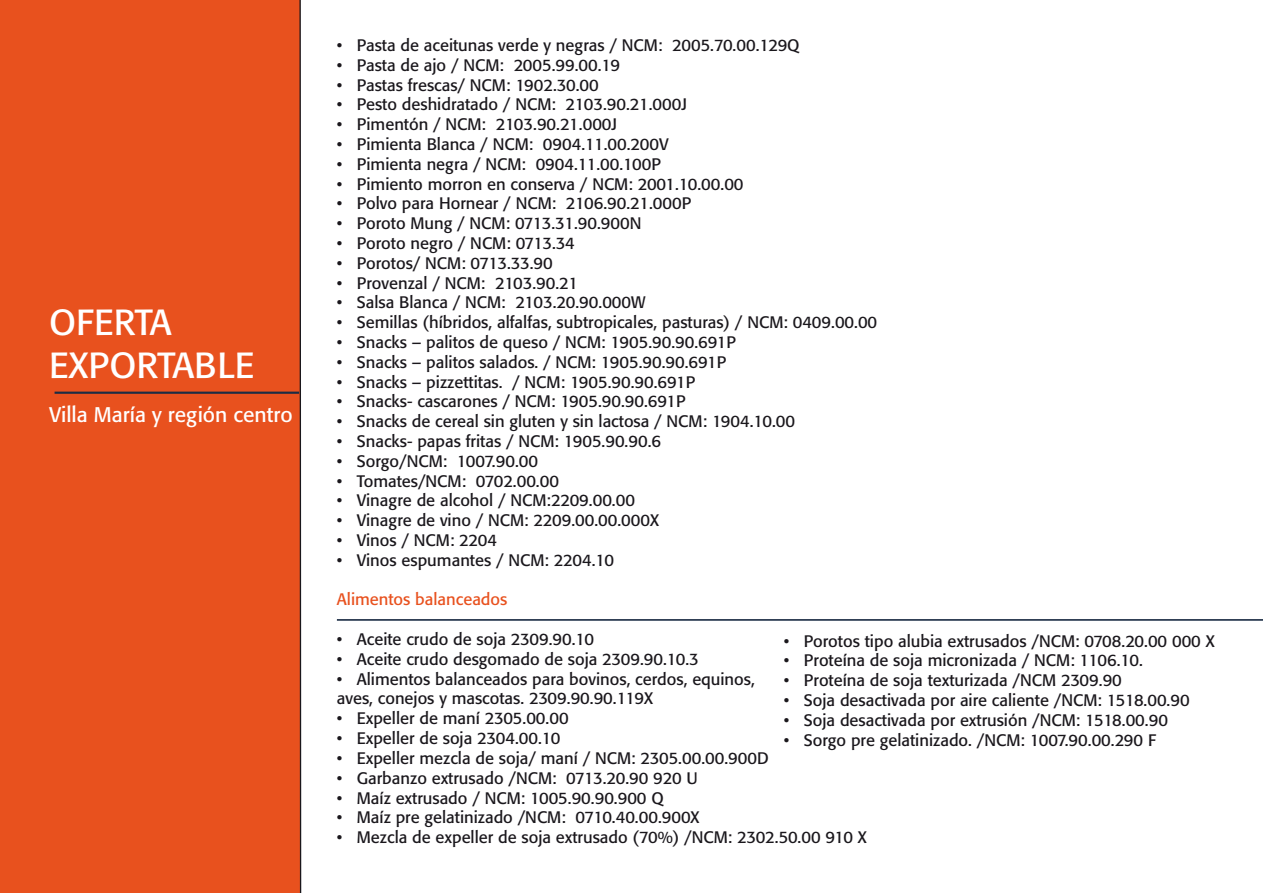
<style>
.page{position:relative;width:1263px;height:893px;background:#fff}
.page>*{position:absolute;margin:0;border:0;box-sizing:border-box;transform-origin:0 0}
.t1{font:36px/43.2px "Formata";color:#fff}
.t2{font:21px "Formata";color:#fff}
.t3{font:16.5px/19.8px "Formata";color:#1a171c}
.t4{font:16.5px "Formata";color:#e8511e}
</style>
<div class="page">
<div style="left:0;top:0;width:301px;height:893px;background:#e8511e"></div>
<hr style="left:55px;top:392px;width:244px;height:2px;background:#1b2c44">
<hr style="left:337px;top:619px;width:926px;height:2px;background:#1b2c44">
<h1 class="t1" style="left:49px;top:300px;width:206px">OFERTA<br>EXPORTABLE</h1>
<p class="t2" style="left:49px;top:402px;width:245px">Villa María y región centro</p>
<p class="t3" style="left:337px;top:35px;width:464px">• Pasta de aceitunas verde y negras / NCM: 2005.70.00.129Q</p>
<p class="t3" style="left:337px;top:55px;width:285px">• Pasta de ajo / NCM: 2005.99.00.19</p>
<p class="t3" style="left:337px;top:75px;width:263px">• Pastas frescas/ NCM: 1902.30.00</p>
<p class="t3" style="left:337px;top:95px;width:351px">• Pesto deshidratado / NCM: 2103.90.21.000J</p>
<p class="t3" style="left:337px;top:114px;width:282px">• Pimentón / NCM: 2103.90.21.000J</p>
<p class="t3" style="left:337px;top:134px;width:333px">• Pimienta Blanca / NCM: 0904.11.00.200V</p>
<p class="t3" style="left:337px;top:154px;width:326px">• Pimienta negra / NCM: 0904.11.00.100P</p>
<p class="t3" style="left:337px;top:174px;width:408px">• Pimiento morron en conserva / NCM: 2001.10.00.00</p>
<p class="t3" style="left:337px;top:194px;width:356px">• Polvo para Hornear / NCM: 2106.90.21.000P</p>
<p class="t3" style="left:337px;top:213px;width:306px">• Poroto Mung / NCM: 0713.31.90.900N</p>
<p class="t3" style="left:337px;top:233px;width:239px">• Poroto negro / NCM: 0713.34</p>
<p class="t3" style="left:337px;top:253px;width:217px">• Porotos/ NCM: 0713.33.90</p>
<p class="t3" style="left:337px;top:273px;width:243px">• Provenzal / NCM: 2103.90.21</p>
<p class="t3" style="left:337px;top:293px;width:310px">• Salsa Blanca / NCM: 2103.20.90.000W</p>
<p class="t3" style="left:337px;top:312px;width:542px">• Semillas (híbridos, alfalfas, subtropicales, pasturas) / NCM: 0409.00.00</p>
<p class="t3" style="left:337px;top:332px;width:401px">• Snacks – palitos de queso / NCM: 1905.90.90.691P</p>
<p class="t3" style="left:337px;top:352px;width:391px">• Snacks – palitos salados. / NCM: 1905.90.90.691P</p>
<p class="t3" style="left:337px;top:372px;width:360px">• Snacks – pizzettitas. / NCM: 1905.90.90.691P</p>
<p class="t3" style="left:337px;top:392px;width:350px">• Snacks- cascarones / NCM: 1905.90.90.691P</p>
<p class="t3" style="left:337px;top:411px;width:460px">• Snacks de cereal sin gluten y sin lactosa / NCM: 1904.10.00</p>
<p class="t3" style="left:337px;top:431px;width:326px">• Snacks- papas fritas / NCM: 1905.90.90.6</p>
<p class="t3" style="left:337px;top:451px;width:203px">• Sorgo/NCM: 1007.90.00</p>
<p class="t3" style="left:337px;top:471px;width:224px">• Tomates/NCM: 0702.00.00</p>
<p class="t3" style="left:337px;top:491px;width:300px">• Vinagre de alcohol / NCM:2209.00.00</p>
<p class="t3" style="left:337px;top:510px;width:324px">• Vinagre de vino / NCM: 2209.00.00.000X</p>
<p class="t3" style="left:337px;top:530px;width:162px">• Vinos / NCM: 2204</p>
<p class="t3" style="left:337px;top:550px;width:279px">• Vinos espumantes / NCM: 2204.10</p>
<p class="t4" style="left:337px;top:590px;width:172px">Alimentos balanceados</p>
<p class="t3" style="left:337px;top:629px;width:259px">• Aceite crudo de soja 2309.90.10</p>
<p class="t3" style="left:337px;top:649px;width:363px">• Aceite crudo desgomado de soja 2309.90.10.3</p>
<p class="t3" style="left:337px;top:669px;width:419px">• Alimentos balanceados para bovinos, cerdos, equinos, aves, conejos y mascotas. 2309.90.90.119X</p>
<p class="t3" style="left:337px;top:708px;width:233px">• Expeller de maní 2305.00.00</p>
<p class="t3" style="left:337px;top:728px;width:225px">• Expeller de soja 2304.00.10</p>
<p class="t3" style="left:337px;top:748px;width:433px">• Expeller mezcla de soja/ maní / NCM: 2305.00.00.900D</p>
<p class="t3" style="left:337px;top:768px;width:362px">• Garbanzo extrusado /NCM: 0713.20.90 920 U</p>
<p class="t3" style="left:337px;top:788px;width:328px">• Maíz extrusado / NCM: 1005.90.90.900 Q</p>
<p class="t3" style="left:337px;top:807px;width:364px">• Maíz pre gelatinizado /NCM: 0710.40.00.900X</p>
<p class="t3" style="left:337px;top:827px;width:531px">• Mezcla de expeller de soja extrusado (70%) /NCM: 2302.50.00 910 X</p>
<p class="t3" style="left:784px;top:631px;width:432px">• Porotos tipo alubia extrusados /NCM: 0708.20.00 000 X</p>
<p class="t3" style="left:784px;top:651px;width:360px">• Proteína de soja micronizada / NCM: 1106.10.</p>
<p class="t3" style="left:784px;top:670px;width:339px">• Proteína de soja texturizada /NCM 2309.90</p>
<p class="t3" style="left:784px;top:690px;width:407px">• Soja desactivada por aire caliente /NCM: 1518.00.90</p>
<p class="t3" style="left:784px;top:710px;width:385px">• Soja desactivada por extrusión /NCM: 1518.00.90</p>
<p class="t3" style="left:784px;top:730px;width:373px">• Sorgo pre gelatinizado. /NCM: 1007.90.00.290 F</p>
</div>
